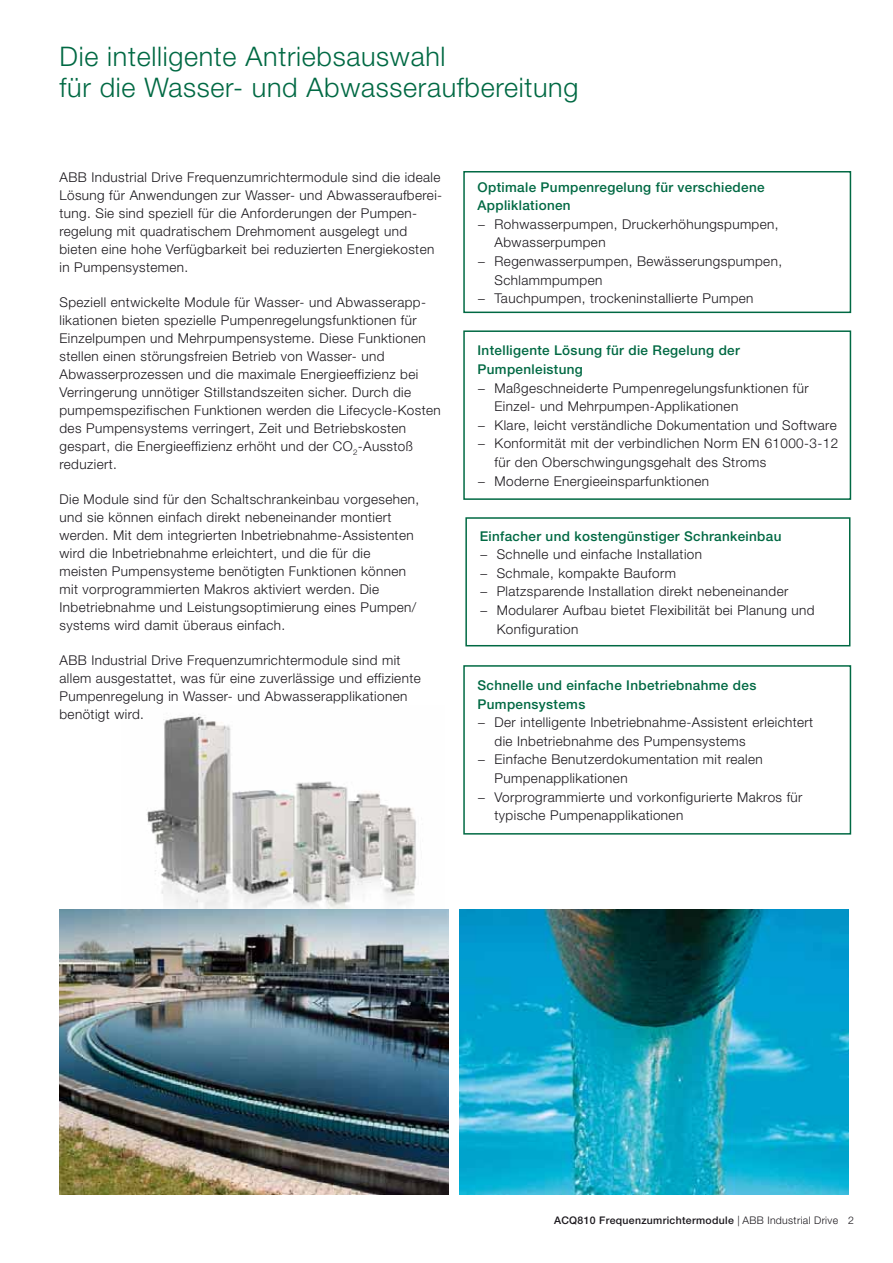
<style>
.page{position:relative;width:893px;height:1263px;background:#fff}
.page>*{position:absolute;margin:0;border:0;box-sizing:border-box;transform-origin:0 0}
.t1{font:300 27px/31.5px "Helvetica Neue";letter-spacing:.025em;color:#006943}
.t2{font:300 13.5px/18px "Helvetica Neue";letter-spacing:.03em;color:#1a171c}
.t3{font:500 13.5px/18.6px "Helvetica Neue";letter-spacing:.025em;color:#006943}
.t4{font:500 10.5px "Helvetica Neue";letter-spacing:.03em;color:#1a171c}
.s1{font-weight:300}
</style>
<div class="page">
<img style="left:147px;top:714px;width:269px;height:195px">
<img style="left:460px;top:909px;width:388px;height:285px">
<img style="left:59px;top:909px;width:389px;height:285px">
<div style="left:463px;top:665px;width:388px;height:170px;border:2px solid #006943"></div>
<div style="left:463px;top:330px;width:388px;height:170px;border:2px solid #006943"></div>
<div style="left:465px;top:517px;width:385px;height:129px;border:2px solid #006943"></div>
<div style="left:463px;top:171px;width:388px;height:142px;border:2px solid #006943"></div>
<h1 class="t1" style="left:59px;top:43px;width:520px">Die intelligente Antriebsauswahl<br>für die Wasser- und Abwasseraufbereitung</h1>
<p class="t2" style="left:59px;top:169px;width:384px">ABB Industrial Drive Frequenzumrichtermodule sind die ideale Lösung für Anwendungen zur Wasser- und Abwasseraufberei&shy;tung. Sie sind speziell für die Anforderungen der Pumpen&shy;regelung mit quadratischem Drehmoment ausgelegt und bieten eine hohe Verfügbarkeit bei reduzierten Energiekosten in Pumpensystemen.</p>
<p class="t2" style="left:59px;top:294px;width:383px">Speziell entwickelte Module für Wasser- und Abwasserapp&shy;likationen bieten spezielle Pumpenregelungsfunktionen für Einzelpumpen und Mehrpumpensysteme. Diese Funktionen stellen einen störungsfreien Betrieb von Wasser- und Abwasserprozessen und die maximale Energieeffizienz bei Verringerung unnötiger Stillstandszeiten sicher. Durch die pumpemspezifischen Funktionen werden die Lifecycle-Kosten des Pumpensystems verringert, Zeit und Betriebskosten gespart, die Energieeffizienz erhöht und der CO<sub>2</sub>-Ausstoß reduziert.</p>
<p class="t2" style="left:59px;top:491px;width:361px">Die Module sind für den Schaltschrankeinbau vorgesehen, und sie können einfach direkt nebeneinander montiert werden. Mit dem integrierten Inbetriebnahme-Assistenten wird die Inbetriebnahme erleichtert, und die für die meisten Pumpensysteme benötigten Funktionen können mit vorprogrammierten Makros aktiviert werden. Die Inbetriebnahme und Leistungsoptimierung eines Pumpen/ systems wird damit überaus einfach.</p>
<p class="t2" style="left:59px;top:652px;width:363px">ABB Industrial Drive Frequenzumrichtermodule sind mit allem ausgestattet, was für eine zuverlässige und effiziente Pumpenregelung in Wasser- und Abwasserapplikationen benötigt wird.</p>
<p class="t3" style="left:477px;top:179px;width:289px">Optimale Pumpenregelung für verschiedene<br>Appliklationen</p>
<p class="t2" style="left:477px;top:216px;width:303px">− Rohwasserpumpen, Druckerhöhungspumpen,</p>
<p class="t2" style="left:494px;top:235px;width:113px">Abwasserpumpen</p>
<p class="t2" style="left:477px;top:253px;width:306px">− Regenwasserpumpen, Bewässerungspumpen,</p>
<p class="t2" style="left:494px;top:272px;width:109px">Schlammpumpen</p>
<p class="t2" style="left:477px;top:291px;width:277px">− Tauchpumpen, trockeninstallierte Pumpen</p>
<p class="t3" style="left:477px;top:342px;width:264px">Intelligente Lösung für die Regelung der<br>Pumpenleistung</p>
<p class="t2" style="left:477px;top:380px;width:333px">− Maßgeschneiderte Pumpenregelungsfunktionen für</p>
<p class="t2" style="left:494px;top:399px;width:245px">Einzel- und Mehrpumpen-Applikationen</p>
<p class="t2" style="left:477px;top:417px;width:361px">− Klare, leicht verständliche Dokumentation und Software</p>
<p class="t2" style="left:477px;top:436px;width:362px">− Konformität mit der verbindlichen Norm EN 61000-3-12</p>
<p class="t2" style="left:494px;top:454px;width:273px">für den Oberschwingungsgehalt des Stroms</p>
<p class="t2" style="left:477px;top:473px;width:233px">− Moderne Energieeinsparfunktionen</p>
<p class="t3" style="left:480px;top:528px;width:303px">Einfacher und kostengünstiger Schrankeinbau</p>
<p class="t2" style="left:480px;top:547px;width:224px">− Schnelle und einfache Installation</p>
<p class="t2" style="left:480px;top:565px;width:198px">− Schmale, kompakte Bauform</p>
<p class="t2" style="left:480px;top:584px;width:310px">− Platzsparende Installation direkt nebeneinander</p>
<p class="t2" style="left:480px;top:602px;width:336px">− Modularer Aufbau bietet Flexibilität bei Planung und</p>
<p class="t2" style="left:497px;top:621px;width:83px">Konfiguration</p>
<p class="t3" style="left:477px;top:677px;width:280px">Schnelle und einfache Inbetriebnahme des<br>Pumpensystems</p>
<p class="t2" style="left:477px;top:715px;width:337px">− Der intelligente Inbetriebnahme-Assistent erleichtert</p>
<p class="t2" style="left:494px;top:733px;width:253px">die Inbetriebnahme des Pumpensystems</p>
<p class="t2" style="left:477px;top:752px;width:287px">− Einfache Benutzerdokumentation mit realen</p>
<p class="t2" style="left:494px;top:771px;width:135px">Pumpenapplikationen</p>
<p class="t2" style="left:477px;top:789px;width:326px">− Vorprogrammierte und vorkonfigurierte Makros für</p>
<p class="t2" style="left:494px;top:808px;width:190px">typische Pumpenapplikationen</p>
<p class="t4" style="left:554px;top:1217px;width:301px">ACQ810 Frequenzumrichtermodule <span class="s1">| ABB Industrial Drive 2</span></p>
</div>
